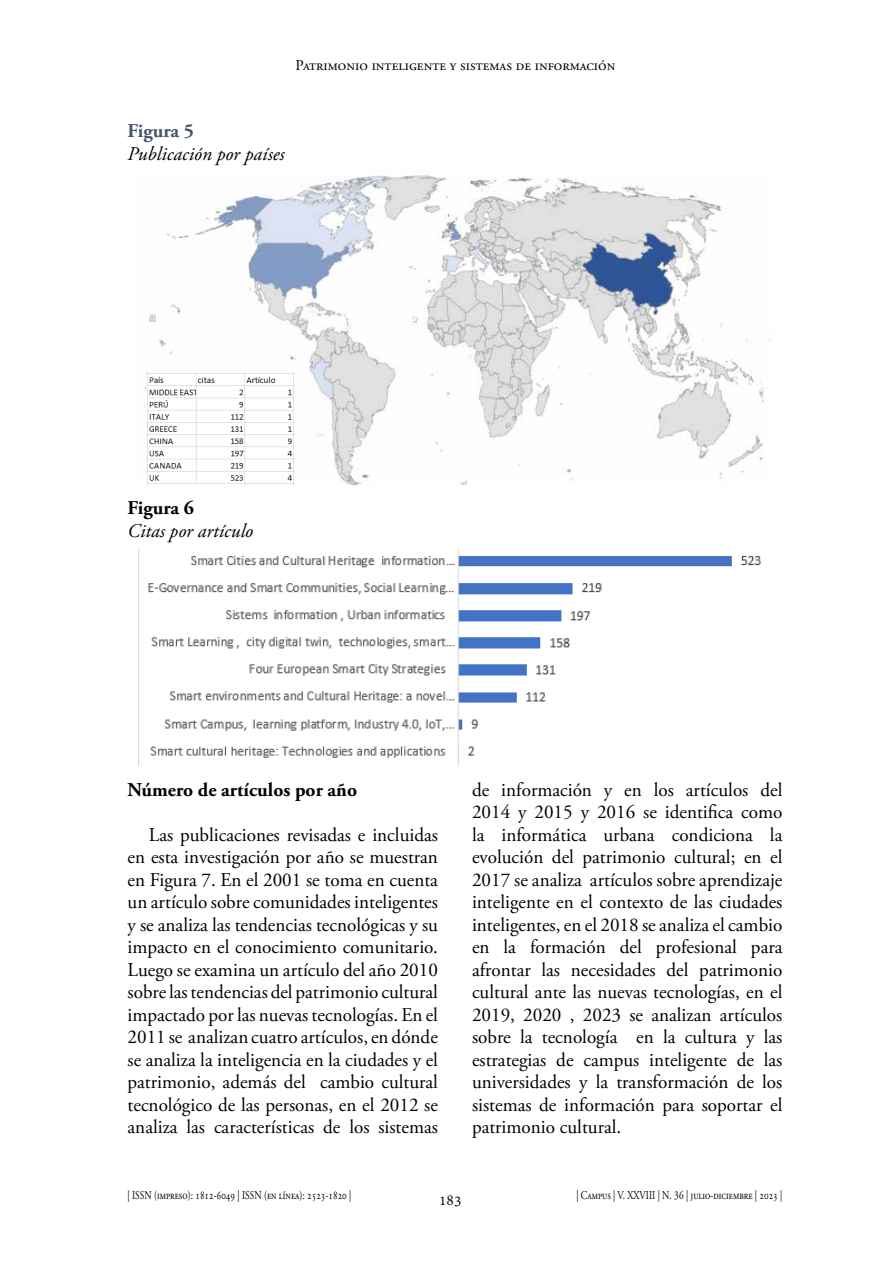
<style>
.page{position:relative;width:893px;height:1263px;background:#fff}
.page>*{position:absolute;margin:0;border:0;box-sizing:border-box;transform-origin:0 0}
.t1{font:19.5px/22.5px "Adobe Garamond Pro";color:#000;text-align:justify}
.t2{font:italic 19.5px "Adobe Garamond Pro";color:#000}
.t3{font:700 19.5px "Adobe Garamond Pro";color:#000}
.t4{font:700 19.5px "Adobe Garamond Pro";color:#44546a}
.t5{font:16.5px "Adobe Devanagari";color:#000}
.t6{font:15px "Adobe Garamond Pro";color:#000}
.t7{font:12px "Adobe Garamond Pro";color:#000;scale:.78 1}
</style>
<div class="page">
<img style="left:143px;top:175px;width:628px;height:309px">
<img style="left:147px;top:372px;width:147px;height:112px">
<img style="left:138px;top:549px;width:623px;height:216px">
<p class="t6" style="left:296px;top:56px;width:321px">Patrimonio inteligente y sistemas de información</p>
<p class="t4" style="left:128px;top:120px;width:68px">Figura 5</p>
<p class="t2" style="left:128px;top:142px;width:159px">Publicación por países</p>
<p class="t3" style="left:128px;top:497px;width:68px">Figura 6</p>
<p class="t2" style="left:128px;top:519px;width:127px">Citas por artículo</p>
<p class="t3" style="left:128px;top:778px;width:231px">Número de artículos por año</p>
<p class="t1" style="left:128px;top:824px;width:312px;text-indent:21px">Las publicaciones revisadas e incluidas en esta investigación por año se muestran en Figura 7. En el 2001 se toma en cuenta un artículo sobre comunidades inteligentes y se analiza las tendencias tecnológicas y su impacto en el conocimiento comunitario.<br>Luego se examina un artículo del año 2010 sobre las tendencias del patrimonio cultural impactado por las nuevas tecnologías. En el 2011 se analizan cuatro artículos, en dónde se analiza la inteligencia en la ciudades y el patrimonio, además del cambio cultural tecnológico de las personas, en el 2012 se analiza las características de los sistemas</p>
<p class="t1" style="left:472px;top:779px;width:312px">de información y en los artículos del 2014 y 2015 y 2016 se identifica como la informática urbana condiciona la evolución del patrimonio cultural; en el 2017 se analiza artículos sobre aprendizaje inteligente en el contexto de las ciudades inteligentes, en el 2018 se analiza el cambio en la formación del profesional para afrontar las necesidades del patrimonio cultural ante las nuevas tecnologías, en el 2019, 2020 , 2023 se analizan artículos sobre la tecnología en la cultura y las estrategias de campus inteligente de las universidades y la transformación de los sistemas de información para soportar el patrimonio cultural.</p>
<p class="t7" style="left:128px;top:1187px;width:288px">| ISSN (impreso): 1812-6049 | ISSN (en línea): 2523-1820 |</p>
<p class="t7" style="left:576px;top:1187px;width:266px">| Campus | V. XXVIII | N. 36 | julio-diciembre | 2023 |</p>
<p class="t5" style="left:439px;top:1190px;width:24px">183</p>
</div>
